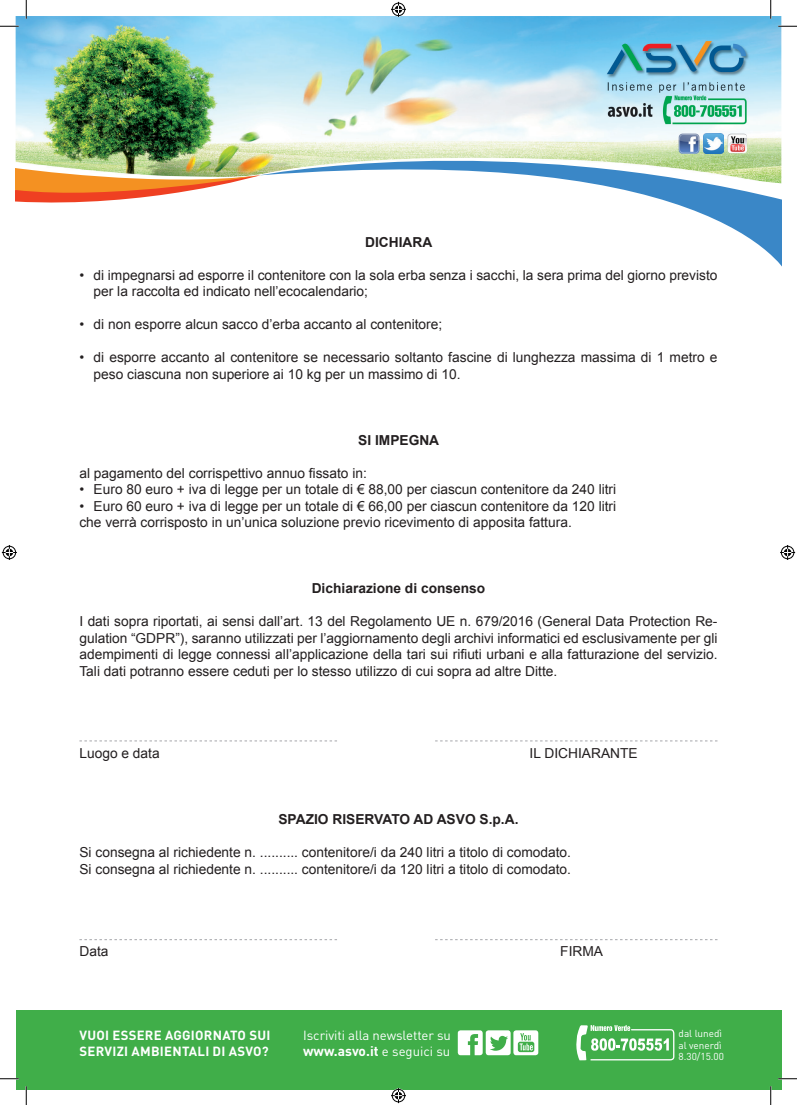
<style>
.page{position:relative;width:797px;height:1105px;background:#fff}
.page>*{position:absolute;margin:0;border:0;box-sizing:border-box;transform-origin:0 0}
.t1{font:13.75px/16.5px "Arial";color:#231f20}
.t2{font:700 13.75px "Arial";color:#231f20}
.t3{font:700 13.75px "DIN Pro";color:#fff}
.t4{font:700 13.12px/16.2px "DIN Pro";letter-spacing:.02em;color:#fff}
.t5{font:13.12px "DIN Pro";letter-spacing:-.005em;color:#fff}
.t6{font:10px/11.2px "DIN Pro";color:#fff}
.s1{font-weight:400;font-size:13.12px}
</style>
<div class="page">
<div style="left:16px;top:1010px;width:765px;height:79px;background:#40ae49"></div>
<div style="left:485px;top:1030px;width:25px;height:25px;background:#fff;border-radius:3px"></div>
<div style="left:458px;top:1030px;width:24px;height:25px;background:#fff;border-radius:3px"></div>
<div style="left:513px;top:1030px;width:25px;height:25px;background:#fff;border-radius:3px"></div>
<svg style="left:576px;top:1025px;width:98px;height:35px"></svg>
<svg style="left:468px;top:1034px;width:10px;height:22px"></svg>
<svg style="left:490px;top:1036px;width:18px;height:15px"></svg>
<svg style="left:518px;top:1033px;width:16px;height:19px"></svg>
<img style="left:16px;top:16px;width:765px;height:152px">
<svg style="left:16px;top:168px;width:244px;height:35px"></svg>
<svg style="left:260px;top:129px;width:521px;height:137px"></svg>
<svg style="left:435px;top:741px;width:282px;height:1px"></svg>
<svg style="left:435px;top:939px;width:282px;height:1px"></svg>
<svg style="left:79px;top:741px;width:258px;height:1px"></svg>
<svg style="left:79px;top:939px;width:258px;height:1px"></svg>
<svg style="left:0;top:25px;width:19px;height:2px"></svg>
<svg style="left:778px;top:25px;width:19px;height:2px"></svg>
<svg style="left:0;top:1078px;width:19px;height:1px"></svg>
<svg style="left:778px;top:1078px;width:19px;height:1px"></svg>
<svg style="left:25px;top:0;width:2px;height:19px"></svg>
<svg style="left:25px;top:1086px;width:2px;height:19px"></svg>
<svg style="left:770px;top:0;width:1px;height:19px"></svg>
<svg style="left:770px;top:1086px;width:1px;height:19px"></svg>
<svg style="left:391px;top:2px;width:15px;height:15px"></svg>
<svg style="left:391px;top:1088px;width:15px;height:15px"></svg>
<svg style="left:2px;top:545px;width:15px;height:15px"></svg>
<svg style="left:780px;top:545px;width:15px;height:15px"></svg>
<p class="t2" style="left:365px;top:233px;width:69px">DICHIARA</p>
<p class="t1" style="left:94px;top:267px;width:625px;text-indent:-14px">• di impegnarsi ad esporre il contenitore con la sola erba senza i sacchi, la sera prima del giorno previsto per la raccolta ed indicato nell’ecocalendario;</p>
<p class="t1" style="left:79px;top:316px;width:364px">• di non esporre alcun sacco d’erba accanto al contenitore;</p>
<p class="t1" style="left:94px;top:349px;width:625px;text-indent:-14px">• di esporre accanto al contenitore se necessario soltanto fascine di lunghezza massima di 1 metro e peso ciascuna non superiore ai 10 kg per un massimo di 10.</p>
<p class="t2" style="left:358px;top:431px;width:82px">SI IMPEGNA</p>
<p class="t1" style="left:79px;top:465px;width:289px">al pagamento del corrispettivo annuo fissato in:</p>
<p class="t1" style="left:79px;top:481px;width:538px">• Euro 80 euro + iva di legge per un totale di € 88,00 per ciascun contenitore da 240 litri</p>
<p class="t1" style="left:79px;top:498px;width:538px">• Euro 60 euro + iva di legge per un totale di € 66,00 per ciascun contenitore da 120 litri che verrà corrisposto in un’unica soluzione previo ricevimento di apposita fattura.</p>
<p class="t2" style="left:312px;top:579px;width:175px">Dichiarazione di consenso</p>
<p class="t1" style="left:79px;top:613px;width:639px;text-align:justify">I dati sopra riportati, ai sensi dall’art. 13 del Regolamento UE n. 679/2016 (General Data Protection Re&shy;gulation “GDPR”), saranno utilizzati per l’aggiornamento degli archivi informatici ed esclusivamente per gli adempimenti di legge connessi all’applicazione della tari sui rifiuti urbani e alla fatturazione del servizio.<br>Tali dati potranno essere ceduti per lo stesso utilizzo di cui sopra ad altre Ditte.</p>
<p class="t1" style="left:79px;top:745px;width:82px">Luogo e data</p>
<p class="t1" style="left:529px;top:745px;width:109px">IL DICHIARANTE</p>
<p class="t2" style="left:278px;top:810px;width:241px">SPAZIO RISERVATO AD ASVO S.p.A.</p>
<p class="t1" style="left:79px;top:844px;width:493px">Si consegna al richiedente n. .......... contenitore/i da 240 litri a titolo di comodato.<br>Si consegna al richiedente n. .......... contenitore/i da 120 litri a titolo di comodato.</p>
<p class="t1" style="left:79px;top:943px;width:31px">Data</p>
<p class="t1" style="left:560px;top:943px;width:44px">FIRMA</p>
<p class="t4" style="left:80px;top:1025px;width:192px">VUOI ESSERE AGGIORNATO SUI<br>SERVIZI AMBIENTALI DI ASVO?</p>
<p class="t5" style="left:303px;top:1024px;width:149px">Iscriviti alla newsletter su</p>
<p class="t3" style="left:303px;top:1039px;width:149px">www.asvo.it <span class="s1">e seguici su</span></p>
<p class="t6" style="left:678px;top:1027px;width:47px">dal lunedì al venerdì<br>8.30/15.00</p>
</div>
